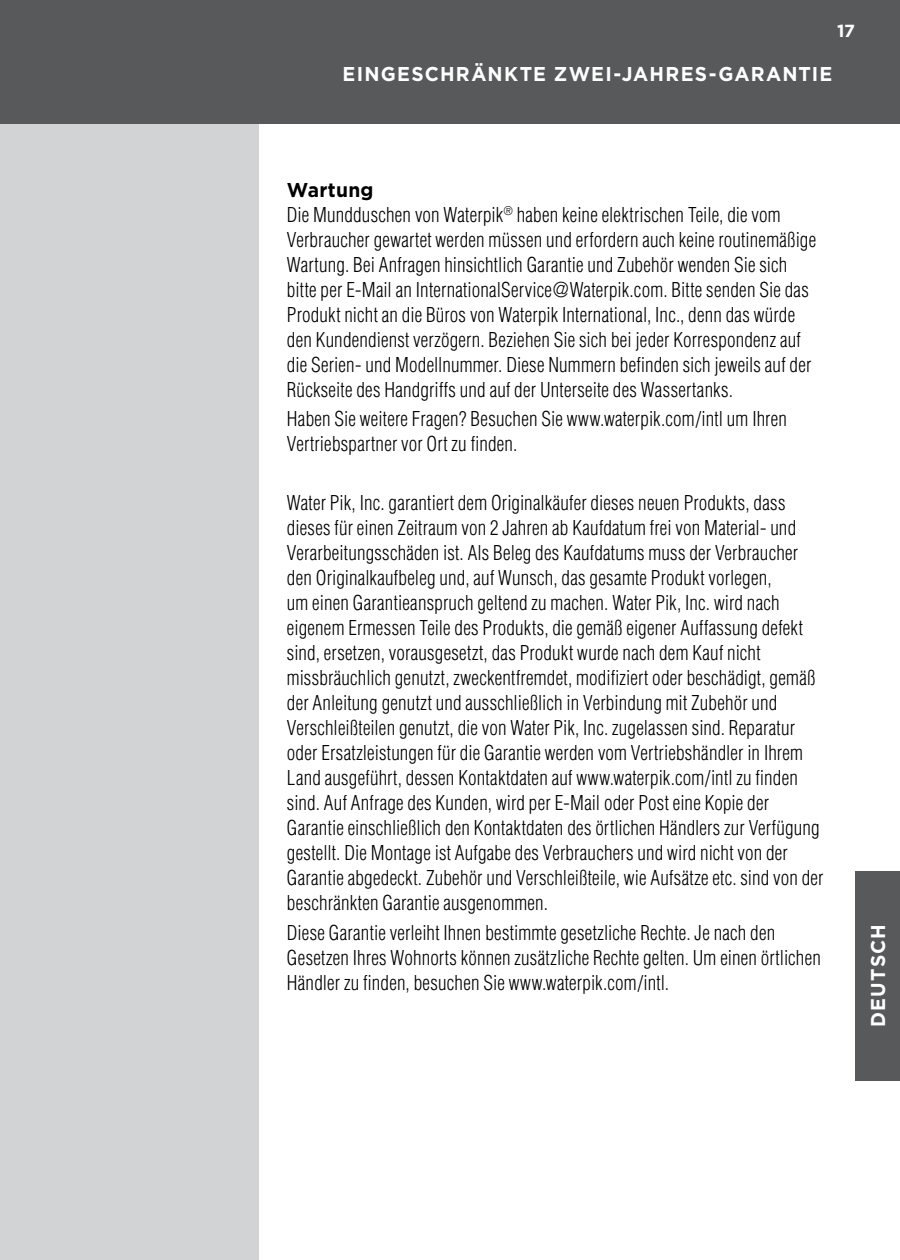
<style>
.page{position:relative;width:900px;height:1260px;background:#fff}
.page>*{position:absolute;margin:0;border:0;box-sizing:border-box;transform-origin:0 0}
.t1{font:300 condensed 20px/25px "Helvetica";letter-spacing:.01em;color:#000;scale:.96 1}
.t2{font:700 20px "Gotham";letter-spacing:.065em;color:#fff;scale:.96 1}
.t3{font:700 20px "Gotham";letter-spacing:.015em;color:#000;scale:.96 1}
.t4{font:700 17.5px "Gotham";color:#fff}
</style>
<div class="page">
<div style="left:0;top:76px;width:259px;height:1184px;background:#d1d3d4"></div>
<div style="left:0;top:0;width:900px;height:124px;background:#58595b"></div>
<div style="left:855px;top:871px;width:45px;height:209px;background:#58595b"></div>
<p class="t4" style="left:837px;top:19px;width:19px">17</p>
<p class="t2" style="left:343px;top:61px;width:512px">EINGESCHRÄNKTE ZWEI-JAHRES-GARANTIE</p>
<p class="t3" style="left:287px;top:176px;width:92px">Wartung</p>
<p class="t1" style="left:287px;top:202px;width:553px">Die Mundduschen von Waterpik<sup>®</sup> haben keine elektrischen Teile, die vom Verbraucher gewartet werden müssen und erfordern auch keine routinemäßige Wartung. Bei Anfragen hinsichtlich Garantie und Zubehör wenden Sie sich bitte per E-Mail an InternationalService@Waterpik.com. Bitte senden Sie das Produkt nicht an die Büros von Waterpik International, Inc., denn das würde den Kundendienst verzögern. Beziehen Sie sich bei jeder Korrespondenz auf die Serien- und Modellnummer. Diese Nummern befinden sich jeweils auf der Rückseite des Handgriffs und auf der Unterseite des Wassertanks.</p>
<p class="t1" style="left:287px;top:406px;width:522px">Haben Sie weitere Fragen? Besuchen Sie www.waterpik.com/intl um Ihren<br>Vertriebspartner vor Ort zu finden.</p>
<p class="t1" style="left:287px;top:490px;width:561px">Water Pik, Inc. garantiert dem Originalkäufer dieses neuen Produkts, dass dieses für einen Zeitraum von 2 Jahren ab Kaufdatum frei von Material- und Verarbeitungsschäden ist. Als Beleg des Kaufdatums muss der Verbraucher den Originalkaufbeleg und, auf Wunsch, das gesamte Produkt vorlegen,<br>um einen Garantieanspruch geltend zu machen. Water Pik, Inc. wird nach eigenem Ermessen Teile des Produkts, die gemäß eigener Auffassung defekt sind, ersetzen, vorausgesetzt, das Produkt wurde nach dem Kauf nicht missbräuchlich genutzt, zweckentfremdet, modifiziert oder beschädigt, gemäß der Anleitung genutzt und ausschließlich in Verbindung mit Zubehör und Verschleißteilen genutzt, die von Water Pik, Inc. zugelassen sind. Reparatur oder Ersatzleistungen für die Garantie werden vom Vertriebshändler in Ihrem Land ausgeführt, dessen Kontaktdaten auf www.waterpik.com/intl zu finden sind. Auf Anfrage des Kunden, wird per E-Mail oder Post eine Kopie der Garantie einschließlich den Kontaktdaten des örtlichen Händlers zur Verfügung gestellt. Die Montage ist Aufgabe des Verbrauchers und wird nicht von der Garantie abgedeckt. Zubehör und Verschleißteile, wie Aufsätze etc. sind von der beschränkten Garantie ausgenommen.</p>
<p class="t1" style="left:287px;top:920px;width:558px">Diese Garantie verleiht Ihnen bestimmte gesetzliche Rechte. Je nach den<br>Gesetzen Ihres Wohnorts können zusätzliche Rechte gelten. Um einen örtlichen<br>Händler zu finden, besuchen Sie www.waterpik.com/intl.</p>
<p class="t2" style="left:865px;top:1027px;width:109px;rotate:-90deg">DEUTSCH</p>
</div>
